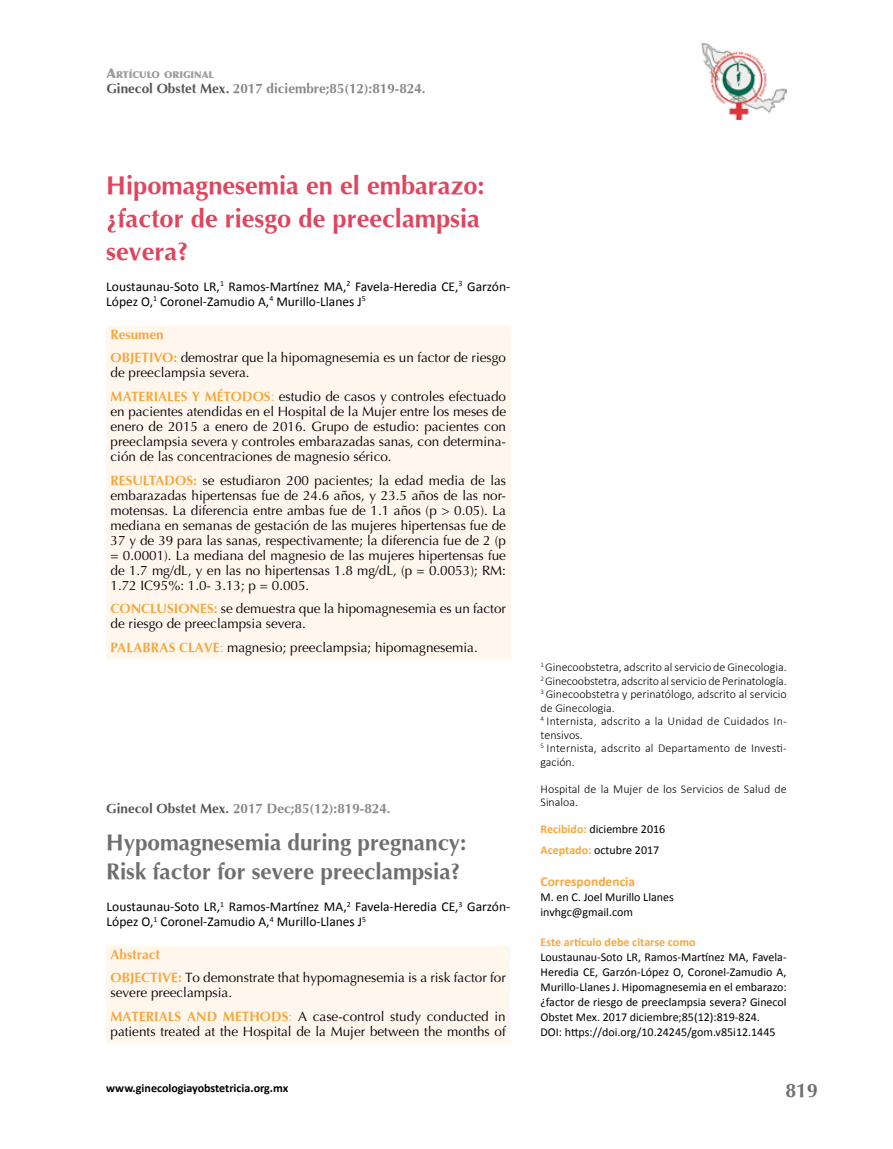
<style>
.page{position:relative;width:893px;height:1149px;background:#fff}
.page>*{position:absolute;margin:0;border:0;box-sizing:border-box;transform-origin:0 0}
.t1{font:700 25.5px/33px "Optima";color:#de465f}
.t2{font:700 22.5px/28.5px "Optima";color:#706f6f}
.t3{font:700 19.5px "Optima";color:#706f6f}
.t4{font:13.5px/15px "Optima";color:#000}
.t5{font:13.5px/15px "Calibri";color:#000}
.t6{font:700 13.5px "Optima";color:#878787}
.t7{font:700 13.5px "Calibri";color:#f7a73e}
.t8{font:12px/15px "Calibri";color:#000}
.t9{font:300 12px/13.5px "Calibri";color:#000}
.t10{font:700 12px "Calibri";color:#000}
.t11{font:700 12px "Calibri";color:#f7a73e}
.t12{font:900 9.45px "Optima";color:#9d9d9c}
.s1{font-size:13.5px}
.s2{color:#575756}
.s3{font-weight:700;color:#f7a73e}
.s4{color:#f7a73e}
</style>
<div class="page">
<img style="left:702px;top:43px;width:85px;height:76px">
<div style="left:106px;top:326px;width:404px;height:332px;background:#fff7ee"></div>
<div style="left:106px;top:946px;width:404px;height:96px;background:#fff7ee"></div>
<p class="t12" style="left:106px;top:69px;width:109px"><span class="s1">A</span>RTÍCULO ORIGINAL</p>
<p class="t6" style="left:106px;top:81px;width:321px"><span class="s2">Ginecol Obstet Mex.</span> 2017 diciembre;85(12):819-824.</p>
<h1 class="t1" style="left:106px;top:169px;width:380px">Hipomagnesemia en el embarazo: ¿factor de riesgo de preeclampsia severa?</h1>
<p class="t5" style="left:106px;top:278px;width:406px">Loustaunau-Soto LR,<sup>1</sup> Ramos-Martínez MA,<sup>2</sup> Favela-Heredia CE,<sup>3</sup> Garzón-<br>López O,<sup>1</sup> Coronel-Zamudio A,<sup>4</sup> Murillo-Llanes J<sup>5</sup></p>
<p class="t4" style="left:111px;top:322px;width:397px;line-height:23.5px"><span class="s3">Resumen<br>OBJETIVO:</span> demostrar que la hipomagnesemia es un factor de riesgo</p>
<p class="t4" style="left:111px;top:361px;width:397px;line-height:23.5px">de preeclampsia severa.<br><span class="s3">MATERIALES Y MÉTODOS</span><span class="s4">:</span> estudio de casos y controles efectuado</p>
<p class="t4" style="left:111px;top:404px;width:397px;text-align:justify">en pacientes atendidas en el Hospital de la Mujer entre los meses de enero de 2015 a enero de 2016. Grupo de estudio: pacientes con preeclampsia severa y controles embarazadas sanas, con determina&shy;ción de las concentraciones de magnesio sérico.</p>
<p class="t4" style="left:111px;top:472px;width:397px;text-align:justify"><span class="s3">RESULTADOS:</span> se estudiaron 200 pacientes; la edad media de las embarazadas hipertensas fue de 24.6 años, y 23.5 años de las nor&shy;motensas. La diferencia entre ambas fue de 1.1 años (p &gt; 0.05). La mediana en semanas de gestación de las mujeres hipertensas fue de 37 y de 39 para las sanas, respectivamente; la diferencia fue de 2 (p = 0.0001). La mediana del magnesio de las mujeres hipertensas fue de 1.7 mg/dL, y en las no hipertensas 1.8 mg/dL, (p = 0.0053); RM:<br>1.72 IC95%: 1.0- 3.13; p = 0.005.</p>
<p class="t4" style="left:111px;top:601px;width:397px"><span class="s3">CONCLUSIONES:</span> se demuestra que la hipomagnesemia es un factor de riesgo de preeclampsia severa.</p>
<p class="t4" style="left:111px;top:639px;width:369px"><span class="s3">PALABRAS CLAVE</span><span class="s4">:</span> magnesio; preeclampsia; hipomagnesemia.</p>
<p class="t6" style="left:106px;top:800px;width:286px"><span class="s2">Ginecol Obstet Mex.</span> 2017 Dec;85(12):819-824.</p>
<h2 class="t2" style="left:106px;top:828px;width:362px">Hypomagnesemia during pregnancy:<br>Risk factor for severe preeclampsia?</h2>
<p class="t5" style="left:107px;top:898px;width:405px">Loustaunau-Soto LR,<sup>1</sup> Ramos-Martínez MA,<sup>2</sup> Favela-Heredia CE,<sup>3</sup> Garzón-<br>López O,<sup>1</sup> Coronel-Zamudio A,<sup>4</sup> Murillo-Llanes J<sup>5</sup></p>
<p class="t4" style="left:111px;top:942px;width:397px;line-height:23.5px"><span class="s3">Abstract<br>OBJECTIVE:</span> To demonstrate that hypomagnesemia is a risk factor for</p>
<p class="t4" style="left:111px;top:980px;width:397px;line-height:23.5px">severe preeclampsia.<br><span class="s3">MATERIALS AND METHODS</span><span class="s4">:</span> A case-control study conducted in</p>
<p class="t4" style="left:111px;top:1023px;width:397px">patients treated at the Hospital de la Mujer between the months of</p>
<p class="t10" style="left:106px;top:1079px;width:184px">www.ginecologiayobstetricia.org.mx</p>
<p class="t9" style="left:541px;top:660px;width:248px"><sup>1</sup> Ginecoobstetra, adscrito al servicio de Ginecologia.<br><sup>2</sup> Ginecoobstetra, adscrito al servicio de Perinatología.<br><sup>3</sup> Ginecoobstetra y perinatólogo, adscrito al servicio de Ginecologia.<br><sup>4</sup> Internista, adscrito a la Unidad de Cuidados In&shy;tensivos.<br><sup>5</sup> Internista, adscrito al Departamento de Investi&shy;gación.</p>
<p class="t9" style="left:541px;top:781px;width:248px">Hospital de la Mujer de los Servicios de Salud de<br>Sinaloa.</p>
<p class="t8" style="left:541px;top:818px;width:126px;line-height:21px"><span class="s3">Recibido:</span> diciembre 2016<br><span class="s3">Aceptado:</span> octubre 2017</p>
<p class="t7" style="left:541px;top:872px;width:96px">Correspondencia</p>
<p class="t8" style="left:541px;top:889px;width:135px">M. en C. Joel Murillo Llanes invhgc@gmail.com</p>
<p class="t11" style="left:541px;top:934px;width:156px">Este artículo debe citarse como</p>
<p class="t8" style="left:541px;top:949px;width:248px">Loustaunau-Soto LR, Ramos-Martínez MA, Favela-Heredia CE, Garzón-López O, Coronel-Zamudio A, Murillo-Llanes J. Hipomagnesemia en el embarazo: ¿factor de riesgo de preeclampsia severa? Ginecol Obstet Mex. 2017 diciembre;85(12):819-824.<br>DOI: https://doi.org/10.24245/gom.v85i12.1445</p>
<h3 class="t3" style="left:785px;top:1079px;width:34px">819</h3>
</div>
